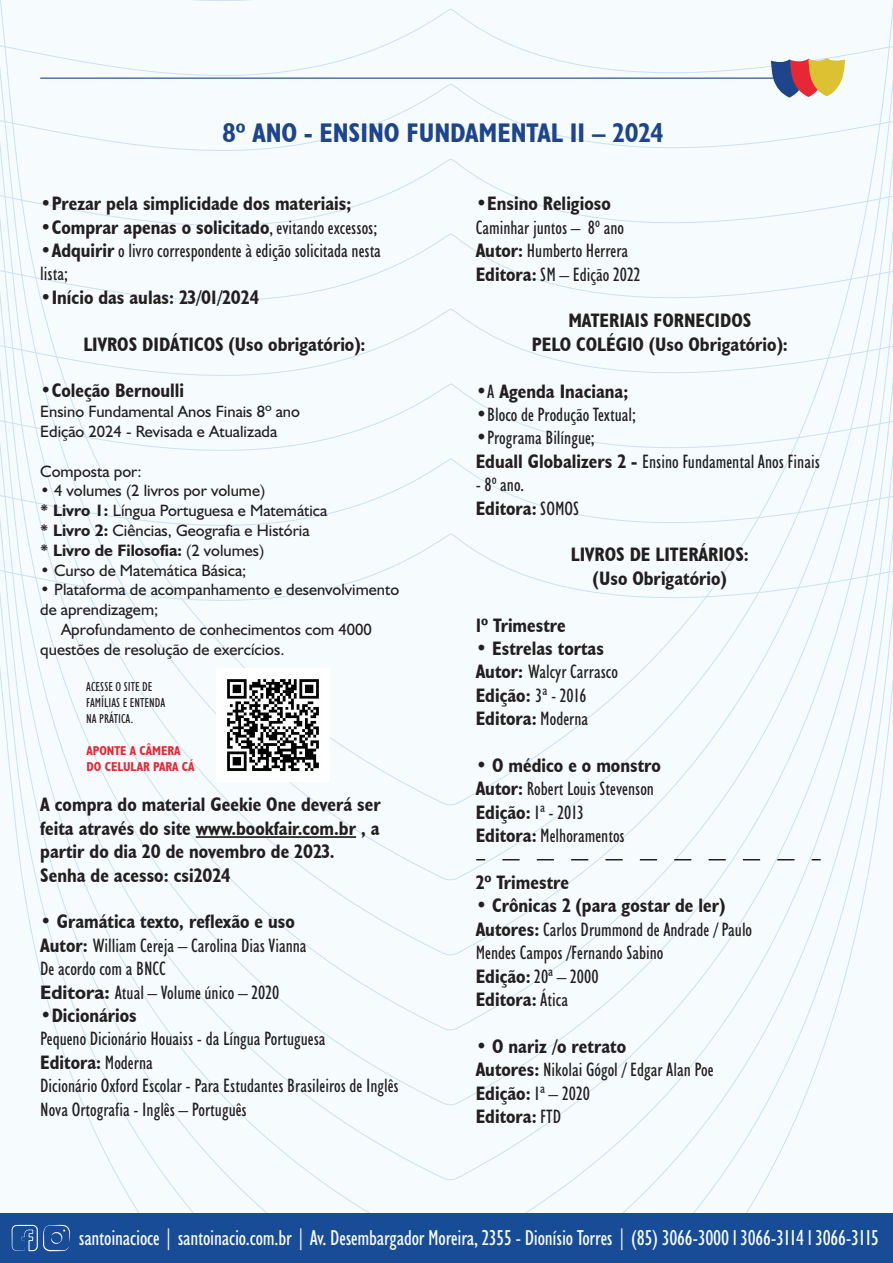
<style>
.page{position:relative;width:893px;height:1263px;background:#fff}
.page>*{position:absolute;margin:0;border:0;box-sizing:border-box;transform-origin:0 0}
.t1{font:700 condensed 27px "Humanist 521 BT";color:#1e458c}
.t2{font:condensed 21.75px "Humanist 521 BT";letter-spacing:-.01em;color:#f6fbfe}
.t3{font:condensed 19.5px/23.4px "Humanist 521 BT";color:#231f20}
.t4{font:700 condensed 19.5px/23.4px "Humanist 521 BT";color:#231f20}
.t5{font:16.5px/19.8px "Humanist 521 BT";color:#231f20}
.t6{font:condensed 13.05px/15.6px "Humanist 521 BT";color:#231f20}
.t7{font:700 condensed 12.9px/15.5px "Humanist 521 BT";color:#e72735}
.s1{font-weight:400}
.s2{font-weight:700}
.s3{font-weight:700;font-stretch:normal}
</style>
<div class="page">
<div style="left:0;top:0;width:893px;height:458px;background:#f6fbfe"></div>
<div style="left:0;top:458px;width:893px;height:75px;background:#f6fbfe"></div>
<div style="left:0;top:533px;width:893px;height:680px;background:#f6fbfe"></div>
<hr style="left:40px;top:78px;width:739px;height:1px;background:#1e458c">
<svg style="left:771px;top:58px;width:74px;height:40px"></svg>
<div style="left:0;top:1213px;width:893px;height:50px;background:#194c96"></div>
<svg style="left:11px;top:1224px;width:59px;height:27px"></svg>
<hr style="left:196px;top:836px;width:160px;height:2px;background:#231f20">
<svg style="left:502px;top:859px;width:301px;height:1px"></svg>
<img style="left:217px;top:668px;width:113px;height:113px">
<h1 class="t1" style="left:223px;top:116px;width:442px">8º ANO - ENSINO FUNDAMENTAL II – 2024</h1>
<p class="t4" style="left:40px;top:191px;width:313px"><span class="s1">•</span>Prezar pela simplicidade dos materiais;</p>
<p class="t4" style="left:40px;top:215px;width:339px"><span class="s1">•</span>Comprar apenas o solicitado<span class="s1">, evitando excessos;</span></p>
<p class="t3" style="left:40px;top:239px;width:342px">•<span class="s2">Adquirir</span> o livro correspondente à edição solicitada nesta lista;</p>
<p class="t4" style="left:40px;top:285px;width:220px"><span class="s1">•</span>Início das aulas: 23/01/2024</p>
<p class="t4" style="left:83px;top:332px;width:284px">LIVROS DIDÁTICOS (Uso obrigatório):</p>
<p class="t4" style="left:40px;top:379px;width:146px">•Coleção Bernoulli</p>
<p class="t5" style="left:40px;top:401px;width:261px">Ensino Fundamental Anos Finais 8º ano<br>Edição 2024 - Revisada e Atualizada</p>
<p class="t5" style="left:40px;top:461px;width:103px">Composta por:</p>
<p class="t5" style="left:40px;top:480px;width:289px">• 4 volumes (2 livros por volume)<br><span class="s2">* Livro 1:</span> Língua Portuguesa e Matemática <span class="s2">* Livro 2:</span> Ciências, Geografia e História<br><span class="s2">* Livro de Filosofia:</span> (2 volumes)</p>
<p class="t5" style="left:40px;top:560px;width:208px">• Curso de Matemática Básica;</p>
<p class="t5" style="left:40px;top:579px;width:361px">• Plataforma de acompanhamento e desenvolvimento</p>
<p class="t5" style="left:40px;top:599px;width:120px">de aprendizagem;</p>
<p class="t5" style="left:61px;top:619px;width:312px">Aprofundamento de conhecimentos com 4000</p>
<p class="t5" style="left:40px;top:639px;width:246px">questões de resolução de exercícios.</p>
<p class="t6" style="left:86px;top:679px;width:81px">ACESSE O SITE DE<br>FAMÍLIAS E ENTENDA<br>NA PRÁTICA.</p>
<p class="t7" style="left:86px;top:743px;width:110px">APONTE A CÂMERA<br>DO CELULAR PARA CÁ</p>
<p class="t4" style="left:40px;top:793px;width:342px">A compra do material Geekie One deverá ser feita através do site www.bookfair.com.br , a partir do dia 20 de novembro de 2023.<br>Senha de acesso: csi2024</p>
<p class="t3" style="left:40px;top:910px;width:268px"><span class="s2">• Gramática texto, reflexão e uso Autor:</span> William Cereja – Carolina Dias Vianna De acordo com a BNCC<br><span class="s3">Editora:</span> Atual – Volume único – 2020</p>
<p class="t4" style="left:40px;top:1003px;width:98px">•Dicionários</p>
<p class="t3" style="left:40px;top:1027px;width:360px">Pequeno Dicionário Houaiss - da Língua Portuguesa<br><span class="s2">Editora:</span> Moderna<br>Dicionário Oxford Escolar - Para Estudantes Brasileiros de Inglês Nova Ortografia - Inglês – Português</p>
<p class="t4" style="left:476px;top:192px;width:137px">•Ensino Religioso</p>
<p class="t3" style="left:476px;top:215px;width:166px">Caminhar juntos – 8º ano<br><span class="s2">Autor:</span> Humberto Herrera<br><span class="s2">Editora:</span> SM – Edição 2022</p>
<p class="t4" style="left:532px;top:309px;width:257px;text-align:center">MATERIAIS FORNECIDOS<br>PELO COLÉGIO (Uso Obrigatório):</p>
<p class="t4" style="left:476px;top:379px;width:154px">•<span class="s1">A</span> Agenda Inaciana;</p>
<p class="t3" style="left:476px;top:403px;width:162px"><span class="s2">•</span>Bloco de Produção Textual;</p>
<p class="t3" style="left:476px;top:426px;width:346px"><span class="s2">•</span>Programa Bilíngue;<br><span class="s2">Eduall Globalizers 2 -</span> Ensino Fundamental Anos Finais</p>
<p class="t3" style="left:476px;top:473px;width:105px">- 8º ano.<br><span class="s2">Editora:</span> SOMOS</p>
<p class="t4" style="left:571px;top:543px;width:180px;text-align:center">LIVROS DE LITERÁRIOS: (Uso Obrigatório)</p>
<p class="t4" style="left:476px;top:613px;width:92px">1º Trimestre</p>
<p class="t4" style="left:476px;top:636px;width:144px">• Estrelas tortas<br>Autor: <span class="s1">Walcyr Carrasco<br></span>Edição: <span class="s1">3ª - 2016<br></span>Editora: <span class="s1">Moderna</span></p>
<p class="t3" style="left:476px;top:754px;width:187px"><span class="s2">• O médico e o monstro<br>Autor:</span> Robert Louis Stevenson<br><span class="s2">Edição:</span> 1ª - 2013<br><span class="s2">Editora:</span> Melhoramentos</p>
<p class="t4" style="left:476px;top:870px;width:95px">2º Trimestre</p>
<p class="t3" style="left:476px;top:894px;width:278px"><span class="s2">• Crônicas 2 (para gostar de ler)<br>Autores:</span> Carlos Drummond de Andrade / Paulo<br>Mendes Campos /Fernando Sabino<br><span class="s2">Edição:</span> 20ª – 2000<br><span class="s2">Editora:</span> Ática</p>
<p class="t4" style="left:476px;top:1034px;width:239px">• O nariz /o retrato<br>Autores: <span class="s1">Nikolai Gógol / Edgar Alan Poe<br></span>Edição: <span class="s1">1ª – 2020<br></span>Editora: <span class="s1">FTD</span></p>
<p class="t2" style="left:79px;top:1225px;width:802px">santoinacioce | santoinacio.com.br | Av. Desembargador Moreira, 2355 - Dionísio Torres | (85) 3066-3000 l 3066-3114 l 3066-3115</p>
</div>
